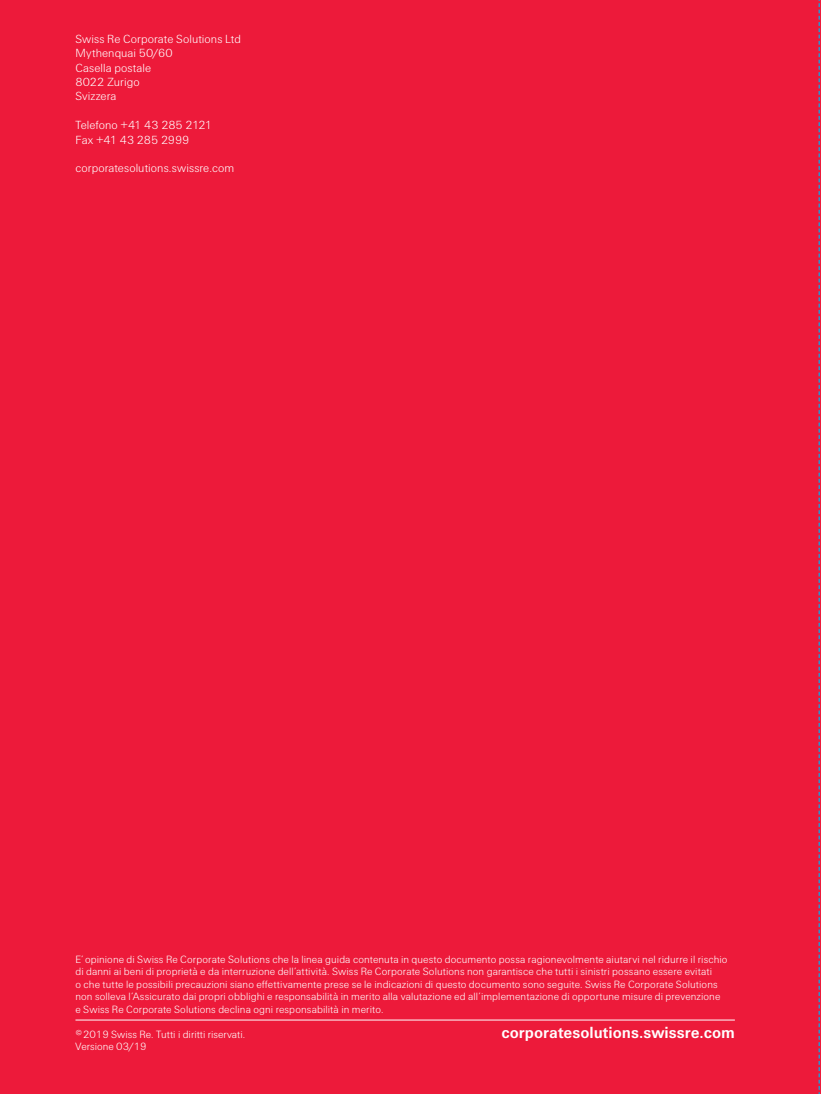
<style>
.page{position:relative;width:821px;height:1094px;background:#fff}
.page>*{position:absolute;margin:0;border:0;box-sizing:border-box;transform-origin:0 0}
.t1{font:700 16.25px "Swiss Re Sans OT";color:#fff}
.t2{font:300 11.88px/14.4px "Swiss Re Sans OT";letter-spacing:.005em;color:#fff}
.t3{font:300 10.62px/12.5px "Swiss Re Sans OT";letter-spacing:.01em;color:#fff}
</style>
<div class="page">
<div style="left:0;top:0;width:818px;height:1093px;background:#ed1a3a"></div>
<svg style="left:818px;top:0;width:3px;height:1094px;background:#b13e67"></svg>
<p class="t2" style="left:75px;top:32px;width:167px">Swiss Re Corporate Solutions Ltd<br>Mythenquai 50/60<br>Casella postale<br>8022 Zurigo<br>Svizzera</p>
<p class="t2" style="left:75px;top:118px;width:138px">Telefono +41 43 285 2121<br>Fax +41 43 285 2999</p>
<p class="t2" style="left:75px;top:161px;width:160px">corporatesolutions.swissre.com</p>
<p class="t3" style="left:75px;top:952px;width:653px">E’opinione di Swiss Re Corporate Solutions che la linea guida contenuta in questo documento possa ragionevolmente aiutarvi nel ridurre il rischio di danni ai beni di proprietà e da interruzione dell’attività. Swiss Re Corporate Solutions non garantisce che tutti i sinistri possano essere evitati<br>o che tutte le possibili precauzioni siano effettivamente prese se le indicazioni di questo documento sono seguite. Swiss Re Corporate Solutions non solleva l’Assicurato dai propri obblighi e responsabilità in merito alla valutazione ed all’implementazione di opportune misure di prevenzione e Swiss Re Corporate Solutions declina ogni responsabilità in merito.</p>
<p class="t3" style="left:75px;top:1027px;width:171px">© 2019 Swiss Re. Tutti i diritti riservati.</p>
<h1 class="t1" style="left:501px;top:1022px;width:235px">corporatesolutions.swissre.com</h1>
<p class="t3" style="left:75px;top:1040px;width:73px">Versione 03/19</p>
</div>
